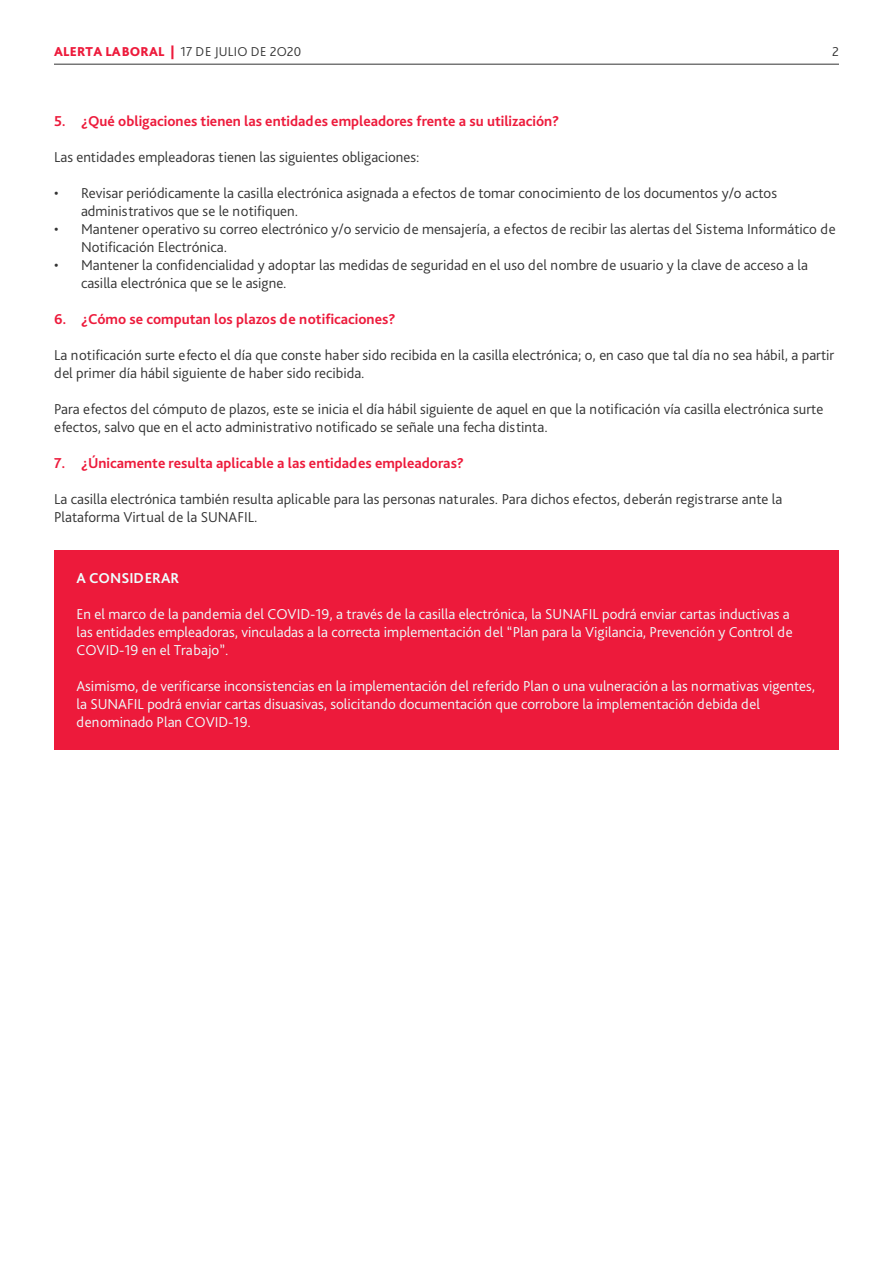
<style>
.page{position:relative;width:893px;height:1263px;background:#fff}
.page>*{position:absolute;margin:0;border:0;box-sizing:border-box;transform-origin:0 0}
.t1{font:300 15px/18px "Bliss Pro";color:#333}
.t2{font:300 15px/18px "Bliss Pro";color:#edffff}
.t3{font:700 15px "Bliss Pro";color:#ed1a3b}
.t4{font:700 15px "Bliss Pro";color:#edffff}
.t5{font:300 13.5px "Bliss Pro";letter-spacing:.015em;color:#333}
.s1{font-weight:800;color:#ed1a3b}
</style>
<div class="page">
<hr style="left:54px;top:64px;width:785px;height:1px;background:#333">
<div style="left:54px;top:550px;width:785px;height:200px;background:#ed1a3b"></div>
<p class="t5" style="left:54px;top:43px;width:249px"><span class="s1">ALERTA LABORAL |</span> 17 DE JULIO DE 2O20</p>
<p class="t5" style="left:832px;top:43px;width:8px">2</p>
<p class="t3" style="left:54px;top:112px;width:507px">5. ¿Qué obligaciones tienen las entidades empleadores frente a su utilización?</p>
<p class="t1" style="left:54px;top:148px;width:367px">Las entidades empleadoras tienen las siguientes obligaciones:</p>
<p class="t1" style="left:81px;top:184px;width:697px;text-indent:-27px">• Revisar periódicamente la casilla electrónica asignada a efectos de tomar conocimiento de los documentos y/o actos administrativos que se le notifiquen.</p>
<p class="t1" style="left:81px;top:220px;width:756px;text-indent:-27px">• Mantener operativo su correo electrónico y/o servicio de mensajería, a efectos de recibir las alertas del Sistema Informático de<br>Notificación Electrónica.</p>
<p class="t1" style="left:81px;top:256px;width:728px;text-indent:-27px">• Mantener la confidencialidad y adoptar las medidas de seguridad en el uso del nombre de usuario y la clave de acceso a la casilla electrónica que se le asigne.</p>
<p class="t3" style="left:54px;top:310px;width:343px">6. ¿Cómo se computan los plazos de notificaciones?</p>
<p class="t1" style="left:54px;top:346px;width:782px">La notificación surte efecto el día que conste haber sido recibida en la casilla electrónica; o, en caso que tal día no sea hábil, a partir del primer día hábil siguiente de haber sido recibida.</p>
<p class="t1" style="left:54px;top:400px;width:771px">Para efectos del cómputo de plazos, este se inicia el día hábil siguiente de aquel en que la notificación vía casilla electrónica surte efectos, salvo que en el acto administrativo notificado se señale una fecha distinta.</p>
<p class="t3" style="left:54px;top:454px;width:412px">7. ¿Únicamente resulta aplicable a las entidades empleadoras?</p>
<p class="t1" style="left:54px;top:490px;width:730px">La casilla electrónica también resulta aplicable para las personas naturales. Para dichos efectos, deberán registrarse ante la<br>Plataforma Virtual de la SUNAFIL.</p>
<p class="t4" style="left:76px;top:569px;width:104px">A CONSIDERAR</p>
<p class="t2" style="left:76px;top:605px;width:718px">En el marco de la pandemia del COVID-19, a través de la casilla electrónica, la SUNAFIL podrá enviar cartas inductivas a las entidades empleadoras, vinculadas a la correcta implementación del “Plan para la Vigilancia, Prevención y Control de<br>COVID-19 en el Trabajo”.</p>
<p class="t2" style="left:76px;top:677px;width:740px">Asimismo, de verificarse inconsistencias en la implementación del referido Plan o una vulneración a las normativas vigentes, la SUNAFIL podrá enviar cartas disuasivas, solicitando documentación que corrobore la implementación debida del denominado Plan COVID-19.</p>
</div>
